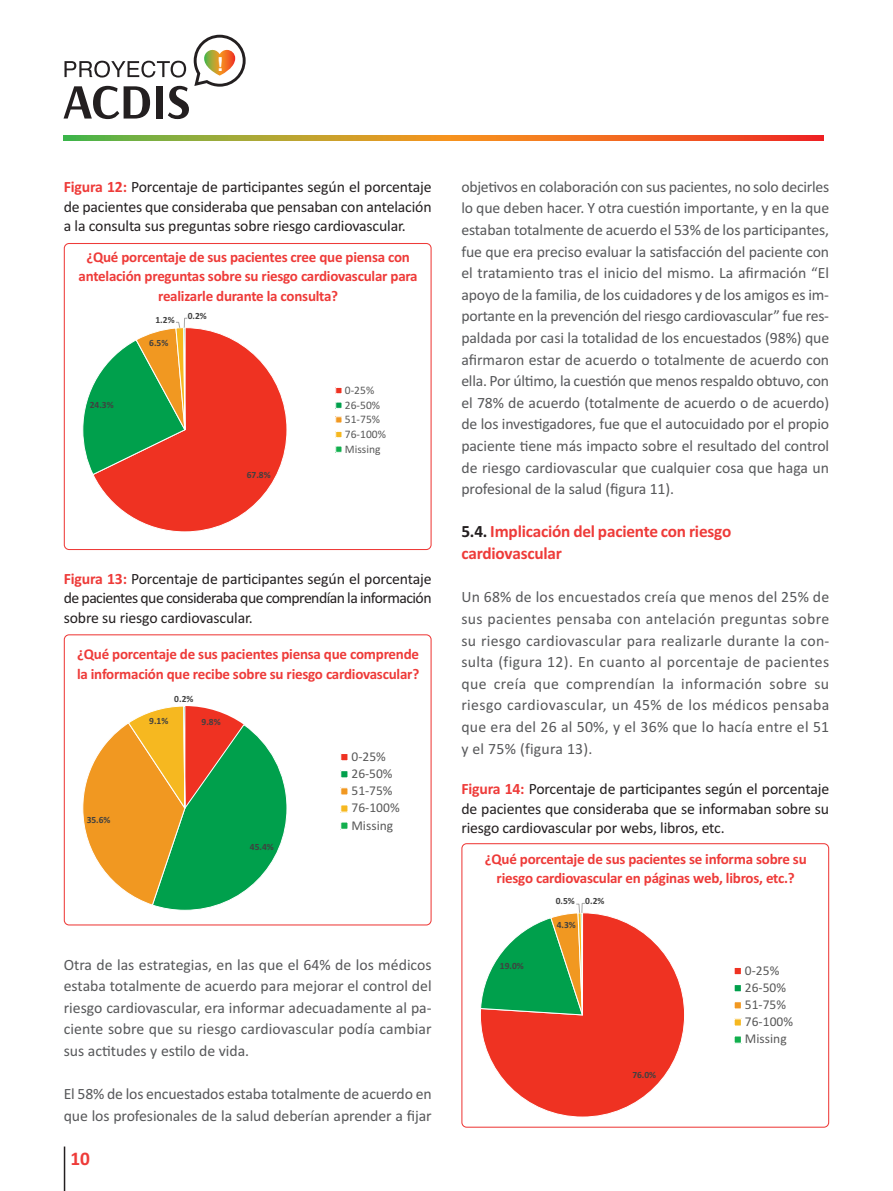
<style>
.page{position:relative;width:893px;height:1191px;background:#fff}
.page>*{position:absolute;margin:0;border:0;box-sizing:border-box;transform-origin:0 0}
.t1{font:700 19.35px "Calibri";color:#ee3b39}
.t2{font:700 19.35px "Helvetica";color:#fff}
.t3{font:700 17.25px/21.6px "Calibri";letter-spacing:-.01em;color:#ee3b39}
.t4{font:15.75px/21.6px "Calibri";letter-spacing:-.005em;color:#57585a;text-align:justify}
.t5{font:15.75px/19.5px "Calibri";letter-spacing:-.01em;color:#231f20;text-align:justify}
.t6{font:700 15px/19.5px "Calibri";letter-spacing:-.015em;color:#ee3b39;text-align:center}
.t7{font:13.5px/17.1px "Calibri";letter-spacing:.005em;color:#595959}
.t8{font:11.55px/14.7px "Calibri";letter-spacing:.005em;color:#595959}
.t9{font:700 9.45px "Calibri";letter-spacing:-.005em;color:#404040}
.s1{font-weight:700;color:#ee3b39}
.s2{color:#231f20}
</style>
<div class="page">
<hr style="left:64px;top:1146px;width:1px;height:45px;background:#231f20">
<svg style="left:63px;top:136px;width:761px;height:4px;background:#cb842b"></svg>
<svg style="left:64px;top:35px;width:182px;height:84px"></svg>
<svg style="left:64px;top:243px;width:368px;height:307px"></svg>
<div style="left:71px;top:307px;width:349px;height:226px;background:#fff"></div>
<svg style="left:82px;top:318px;width:205px;height:214px"></svg>
<div style="left:336px;top:387px;width:6px;height:7px;background:#ef3222"></div>
<div style="left:335px;top:387px;width:8px;height:7px;border:1px solid #fff"></div>
<svg style="left:337px;top:403px;width:4px;height:4px"></svg>
<div style="left:335px;top:401px;width:8px;height:8px;border:1px solid #fff"></div>
<svg style="left:337px;top:418px;width:4px;height:3px"></svg>
<div style="left:335px;top:416px;width:8px;height:7px;border:1px solid #fff"></div>
<div style="left:336px;top:431px;width:6px;height:7px;background:#f6b820"></div>
<div style="left:335px;top:431px;width:8px;height:7px;border:1px solid #fff"></div>
<svg style="left:337px;top:447px;width:4px;height:4px"></svg>
<div style="left:335px;top:445px;width:8px;height:8px;border:1px solid #fff"></div>
<svg style="left:461px;top:843px;width:368px;height:284px"></svg>
<div style="left:469px;top:885px;width:348px;height:236px;background:#fff"></div>
<div style="left:480px;top:912px;width:205px;height:205px;background:#ef3222;border-radius:101px"></div>
<svg style="left:480px;top:903px;width:105px;height:113px"></svg>
<div style="left:734px;top:967px;width:7px;height:7px;background:#ef3222"></div>
<div style="left:733px;top:966px;width:9px;height:9px;border:1px solid #fff"></div>
<div style="left:734px;top:984px;width:7px;height:8px;background:#00a04c"></div>
<div style="left:733px;top:984px;width:9px;height:8px;border:1px solid #fff"></div>
<div style="left:734px;top:1001px;width:7px;height:8px;background:#f19821"></div>
<div style="left:733px;top:1001px;width:9px;height:8px;border:1px solid #fff"></div>
<div style="left:734px;top:1018px;width:7px;height:8px;background:#f6b820"></div>
<div style="left:733px;top:1018px;width:9px;height:8px;border:1px solid #fff"></div>
<div style="left:734px;top:1036px;width:7px;height:7px;background:#11af4d"></div>
<div style="left:733px;top:1035px;width:9px;height:9px;border:1px solid #fff"></div>
<svg style="left:64px;top:634px;width:368px;height:291px"></svg>
<div style="left:71px;top:686px;width:349px;height:225px;background:#fff"></div>
<svg style="left:82px;top:706px;width:205px;height:205px"></svg>
<div style="left:341px;top:753px;width:7px;height:8px;background:#ef3222"></div>
<div style="left:340px;top:753px;width:9px;height:8px;border:1px solid #fff"></div>
<div style="left:341px;top:770px;width:7px;height:8px;background:#00a04c"></div>
<div style="left:340px;top:770px;width:9px;height:8px;border:1px solid #fff"></div>
<div style="left:341px;top:787px;width:7px;height:8px;background:#f19821"></div>
<div style="left:340px;top:787px;width:9px;height:8px;border:1px solid #fff"></div>
<div style="left:341px;top:805px;width:7px;height:7px;background:#f6b820"></div>
<div style="left:340px;top:804px;width:9px;height:9px;border:1px solid #fff"></div>
<div style="left:341px;top:822px;width:7px;height:7px;background:#11af4d"></div>
<div style="left:340px;top:821px;width:9px;height:9px;border:1px solid #fff"></div>
<p class="t2" style="left:217px;top:48px;width:8px">!</p>
<p class="t5" style="left:64px;top:177px;width:369px"><span class="s1">Figura 12:</span> Porcentaje de participantes según el porcentaje de pacientes que consideraba que pensaban con antelación a la consulta sus preguntas sobre riesgo cardiovascular.</p>
<p class="t6" style="left:79px;top:247px;width:341px">¿Qué porcentaje de sus pacientes cree que piensa con antelación preguntas sobre su riesgo cardiovascular para realizarle durante la consulta?</p>
<p class="t9" style="left:90px;top:399px;width:25px">24.3%</p>
<p class="t9" style="left:156px;top:313px;width:21px">1.2%</p>
<p class="t9" style="left:149px;top:336px;width:21px">6.5%</p>
<p class="t9" style="left:188px;top:309px;width:21px">0.2%</p>
<p class="t9" style="left:247px;top:468px;width:25px">67.8%</p>
<p class="t8" style="left:345px;top:382px;width:43px">0-25%<br>26-50%<br>51-75%<br>76-100%<br>Missing</p>
<p class="t5" style="left:64px;top:568px;width:369px"><span class="s1">Figura 13:</span> Porcentaje de participantes según el porcentaje de pacientes que consideraba que comprendían la información sobre su riesgo cardiovascular.</p>
<p class="t6" style="left:77px;top:644px;width:344px;text-align:left">¿Qué porcentaje de sus pacientes piensa que comprende la información que recibe sobre su riesgo cardiovascular?</p>
<p class="t9" style="left:87px;top:813px;width:25px">35.6%</p>
<p class="t9" style="left:174px;top:692px;width:21px">0.2%</p>
<p class="t9" style="left:149px;top:714px;width:21px">9.1%</p>
<p class="t9" style="left:202px;top:715px;width:21px">9.8%</p>
<p class="t9" style="left:250px;top:840px;width:25px">45.4%</p>
<p class="t7" style="left:351px;top:747px;width:50px">0-25%<br>26-50%<br>51-75%<br>76-100%<br>Missing</p>
<p class="t4" style="left:64px;top:953px;width:369px">Otra de las estrategias, en las que el 64% de los médicos estaba totalmente de acuerdo para mejorar el control del riesgo cardiovascular, era informar adecuadamente al pa&shy;ciente sobre que su riesgo cardiovascular podía cambiar sus actitudes y estilo de vida.</p>
<p class="t4" style="left:64px;top:1083px;width:369px">El 58% de los encuestados estaba totalmente de acuerdo en que los profesionales de la salud deberían aprender a fijar</p>
<p class="t1" style="left:70px;top:1147px;width:21px">10</p>
<p class="t4" style="left:461px;top:175px;width:369px">objetivos en colaboración con sus pacientes, no solo decirles lo que deben hacer. Y otra cuestión importante, y en la que estaban totalmente de acuerdo el 53% de los participantes, fue que era preciso evaluar la satisfacción del paciente con el tratamiento tras el inicio del mismo. La afirmación “El apoyo de la familia, de los cuidadores y de los amigos es im&shy;portante en la prevención del riesgo cardiovascular” fue res&shy;paldada por casi la totalidad de los encuestados (98%) que afirmaron estar de acuerdo o totalmente de acuerdo con ella. Por último, la cuestión que menos respaldo obtuvo, con el 78% de acuerdo (totalmente de acuerdo o de acuerdo) de los investigadores, fue que el autocuidado por el propio paciente tiene más impacto sobre el resultado del control de riesgo cardiovascular que cualquier cosa que haga un profesional de la salud (figura 11).</p>
<p class="t3" style="left:461px;top:521px;width:271px"><span class="s2">5.4.</span> Implicación del paciente con riesgo cardiovascular</p>
<p class="t4" style="left:461px;top:586px;width:370px">Un 68% de los encuestados creía que menos del 25% de sus pacientes pensaba con antelación preguntas sobre su riesgo cardiovascular para realizarle durante la con&shy;sulta (figura 12). En cuanto al porcentaje de pacientes que creía que comprendían la información sobre su riesgo cardiovascular, un 45% de los médicos pensaba que era del 26 al 50%, y el 36% que lo hacía entre el 51 y el 75% (figura 13).</p>
<p class="t5" style="left:461px;top:779px;width:369px"><span class="s1">Figura 14:</span> Porcentaje de participantes según el porcentaje de pacientes que consideraba que se informaban sobre su riesgo cardiovascular por webs, libros, etc.</p>
<p class="t6" style="left:485px;top:848px;width:323px">¿Qué porcentaje de sus pacientes se informa sobre su riesgo cardiovascular en páginas web, libros, etc.?</p>
<p class="t9" style="left:556px;top:894px;width:50px">0.5% 0.2%</p>
<p class="t9" style="left:500px;top:959px;width:25px">19.0%</p>
<p class="t9" style="left:557px;top:918px;width:21px">4.3%</p>
<p class="t9" style="left:632px;top:1068px;width:25px">76.0%</p>
<p class="t7" style="left:745px;top:961px;width:50px">0-25%<br>26-50%<br>51-75%<br>76-100%<br>Missing</p>
</div>
